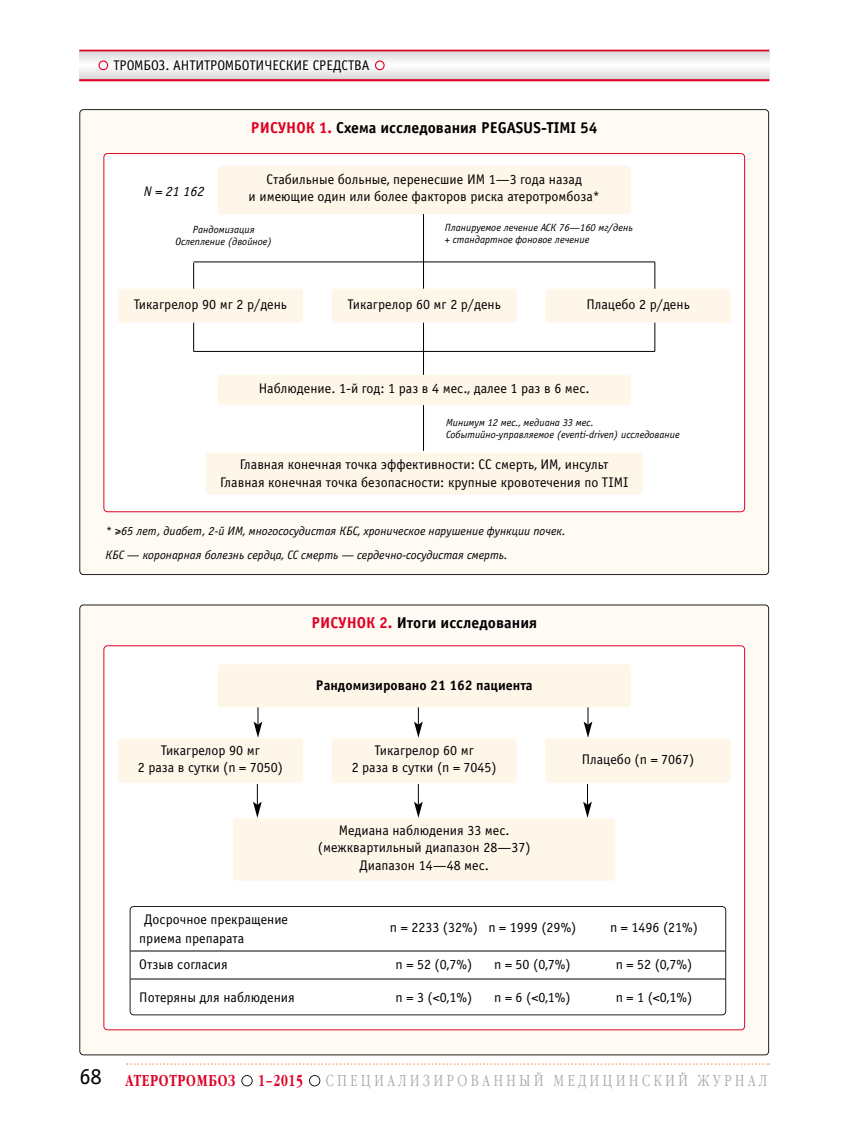
<style>
.page{position:relative;width:842px;height:1140px;background:#fff}
.page>*{position:absolute;margin:0;border:0;box-sizing:border-box;transform-origin:0 0}
.t1{font:700 15.75px "Officina Sans C";color:#000}
.t2{font:300 15.75px "Garamond C";letter-spacing:.325em;color:#a6a6a6;scale:.72 1}
.t3{font:700 15.75px "Garamond C";letter-spacing:.07em;color:#df0023;scale:.7 1}
.t4{font:14px/17.5px "Officina Sans C";color:#000;text-align:center}
.t5{font:700 14px "Officina Sans C";color:#000}
.t6{font:italic 14px "Officina Sans C";color:#000}
.t7{font:italic 12.25px "Officina Sans C";color:#000}
.t8{font:italic 10.5px/12.2px "Officina Sans C";color:#000}
.s1{color:#df0023}
.s2{font-family:"Officina Sans C";font-weight:400;font-size:22.75px;color:#000}
</style>
<div class="page">
<div style="left:79px;top:51px;width:690px;height:28px;background:#d9818f"></div>
<div style="left:79px;top:52px;width:690px;height:27px;background:#d7d7d7"></div>
<div style="left:79px;top:53px;width:690px;height:25px;background:#dbdbdb"></div>
<div style="left:79px;top:54px;width:690px;height:22px;background:#dfdfdf"></div>
<div style="left:79px;top:56px;width:690px;height:19px;background:#e5e5e5"></div>
<div style="left:79px;top:57px;width:690px;height:16px;background:#e9e9e9"></div>
<div style="left:79px;top:59px;width:690px;height:13px;background:#eee"></div>
<div style="left:79px;top:61px;width:690px;height:9px;background:#f3f3f3"></div>
<div style="left:79px;top:62px;width:690px;height:6px;background:#f7f7f7"></div>
<hr style="left:79px;top:64px;width:690px;height:3px;background:#fcfcfc">
<hr style="left:79px;top:50px;width:690px;height:1px;background:#df0023">
<svg style="left:375px;top:60px;width:10px;height:10px"></svg>
<svg style="left:98px;top:60px;width:10px;height:10px"></svg>
<hr style="left:79px;top:79px;width:690px;height:2px;background:#df0023">
<svg style="left:126px;top:1063px;width:644px;height:1px"></svg>
<div style="left:80px;top:110px;width:688px;height:464px;background:#fffaf4;border-radius:4px"></div>
<div style="left:79px;top:109px;width:690px;height:466px;border:2px solid #000;border-radius:4px"></div>
<div style="left:104px;top:153px;width:640px;height:358px;background:#fff;border-radius:4px"></div>
<div style="left:103px;top:153px;width:642px;height:359px;border:2px solid #df0023;border-radius:4px"></div>
<div style="left:218px;top:165px;width:412px;height:49px;background:#fff6ea;border-radius:3px"></div>
<div style="left:206px;top:452px;width:436px;height:42px;background:#fff6ea;border-radius:3px"></div>
<hr style="left:423px;top:214px;width:1px;height:237px;background:#000">
<div style="left:332px;top:288px;width:185px;height:34px;background:#fff6ea;border-radius:3px"></div>
<div style="left:218px;top:375px;width:412px;height:30px;background:#fff6ea;border-radius:3px"></div>
<hr style="left:194px;top:351px;width:461px;height:1px;background:#000">
<hr style="left:194px;top:261px;width:461px;height:1px;background:#000">
<hr style="left:193px;top:263px;width:1px;height:88px;background:#000">
<hr style="left:654px;top:262px;width:1px;height:89px;background:#000">
<div style="left:545px;top:288px;width:185px;height:34px;background:#fff6ea;border-radius:3px"></div>
<div style="left:118px;top:288px;width:185px;height:34px;background:#fff6ea;border-radius:3px"></div>
<div style="left:80px;top:605px;width:688px;height:449px;background:#fffaf4;border-radius:4px"></div>
<div style="left:79px;top:604px;width:690px;height:451px;border:2px solid #000;border-radius:4px"></div>
<div style="left:104px;top:645px;width:640px;height:384px;background:#fff;border-radius:4px"></div>
<div style="left:103px;top:645px;width:642px;height:385px;border:2px solid #df0023;border-radius:4px"></div>
<div style="left:218px;top:664px;width:412px;height:43px;background:#fff6ea;border-radius:3px"></div>
<div style="left:332px;top:738px;width:185px;height:45px;background:#fff6ea;border-radius:3px"></div>
<div style="left:545px;top:738px;width:185px;height:45px;background:#fff6ea;border-radius:3px"></div>
<div style="left:118px;top:738px;width:185px;height:45px;background:#fff6ea;border-radius:3px"></div>
<div style="left:233px;top:818px;width:382px;height:62px;background:#fff6ea;border-radius:3px"></div>
<div style="left:309px;top:1074px;width:11px;height:12px;border:2px solid #000;border-radius:50%"></div>
<div style="left:241px;top:1074px;width:12px;height:12px;border:2px solid #000;border-radius:50%"></div>
<hr style="left:130px;top:950px;width:595px;height:1px;background:#000">
<hr style="left:130px;top:978px;width:595px;height:1px;background:#000">
<div style="left:130px;top:906px;width:596px;height:109px;border:2px solid #000;border-radius:4px"></div>
<svg style="left:414px;top:707px;width:9px;height:30px"></svg>
<svg style="left:414px;top:784px;width:9px;height:33px"></svg>
<svg style="left:254px;top:707px;width:8px;height:30px"></svg>
<svg style="left:583px;top:707px;width:9px;height:30px"></svg>
<svg style="left:253px;top:784px;width:9px;height:33px"></svg>
<svg style="left:583px;top:784px;width:9px;height:33px"></svg>
<p class="t4" style="left:114px;top:58px;width:257px">ТРОМБОЗ. АНТИТРОМБОТИЧЕСКИЕ СРЕДСТВА</p>
<p class="t6" style="left:144px;top:186px;width:62px">N = 21 162</p>
<p class="t1" style="left:251px;top:122px;width:348px"><span class="s1">РИСУНОК 1.</span> Схема исследования PEGASUS-TIMI 54</p>
<p class="t4" style="left:249px;top:172px;width:353px">Стабильные больные, перенесшие ИМ 1—3 года назад<br>и имеющие один или более факторов риска атеротромбоза*</p>
<p class="t8" style="left:175px;top:224px;width:98px;text-align:center">Рандомизация<br>Ослепление (двойное)</p>
<p class="t8" style="left:445px;top:222px;width:190px">Планируемое лечение АСК 76—160 мг/день + стандартное фоновое лечение</p>
<p class="t4" style="left:134px;top:297px;width:155px">Тикагрелор 90 мг 2 р/день</p>
<p class="t4" style="left:586px;top:297px;width:105px">Плацебо 2 р/день</p>
<p class="t4" style="left:347px;top:297px;width:155px">Тикагрелор 60 мг 2 р/день</p>
<p class="t4" style="left:259px;top:381px;width:332px">Наблюдение. 1-й год: 1 раз в 4 мес., далее 1 раз в 6 мес.</p>
<p class="t8" style="left:446px;top:417px;width:235px">Минимум 12 мес., медиана 33 мес.<br>Событийно-управляемое (eventi-driven) исследование</p>
<p class="t4" style="left:220px;top:457px;width:409px">Главная конечная точка эффективности: СС смерть, ИМ, инсульт<br>Главная конечная точка безопасности: крупные кровотечения по TIMI</p>
<p class="t7" style="left:106px;top:526px;width:462px">* ≥65 лет, диабет, 2-й ИМ, многососудистая КБС, хроническое нарушение функции почек.</p>
<p class="t7" style="left:106px;top:551px;width:404px">КБС — коронарная болезнь сердца, СС смерть — сердечно-сосудистая смерть.</p>
<p class="t1" style="left:311px;top:617px;width:227px"><span class="s1">РИСУНОК 2.</span> Итоги исследования</p>
<p class="t4" style="left:138px;top:742px;width:147px">Тикагрелор 90 мг<br>2 раза в сутки (n = 7050)</p>
<p class="t5" style="left:316px;top:680px;width:218px">Рандомизировано 21 162 пациента</p>
<p class="t4" style="left:352px;top:742px;width:147px">Тикагрелор 60 мг<br>2 раза в сутки (n = 7045)</p>
<p class="t4" style="left:582px;top:751px;width:114px">Плацебо (n = 7067)</p>
<p class="t4" style="left:318px;top:822px;width:214px">Медиана наблюдения 33 мес. (межквартильный диапазон 28—37)<br>Диапазон 14—48 мес.</p>
<p class="t4" style="left:139px;top:910px;width:150px;line-height:19.2px;text-align:left;text-indent:5px">Досрочное прекращение приема препарата</p>
<p class="t4" style="left:390px;top:920px;width:188px">n = 2233 (32%) n = 1999 (29%)</p>
<p class="t4" style="left:610px;top:920px;width:90px">n = 1496 (21%)</p>
<p class="t4" style="left:139px;top:956px;width:90px">Отзыв согласия</p>
<p class="t4" style="left:396px;top:956px;width:78px">n = 52 (0,7%)</p>
<p class="t4" style="left:494px;top:956px;width:78px">n = 50 (0,7%)</p>
<p class="t4" style="left:616px;top:956px;width:78px">n = 52 (0,7%)</p>
<p class="t4" style="left:139px;top:990px;width:157px">Потеряны для наблюдения</p>
<p class="t4" style="left:395px;top:990px;width:78px">n = 3 (&lt;0,1%)</p>
<p class="t4" style="left:494px;top:990px;width:78px">n = 6 (&lt;0,1%)</p>
<p class="t4" style="left:616px;top:990px;width:78px">n = 1 (&lt;0,1%)</p>
<p class="t3" style="left:79px;top:1074px;width:224px"><span class="s2">68</span> АТЕРОТРОМБОЗ</p>
<p class="t3" style="left:258px;top:1074px;width:66px">1–2015</p>
<p class="t2" style="left:326px;top:1075px;width:614px">СПЕЦИАЛИЗИРОВАННЫЙ МЕДИЦИНСКИЙ ЖУРНАЛ</p>
</div>
